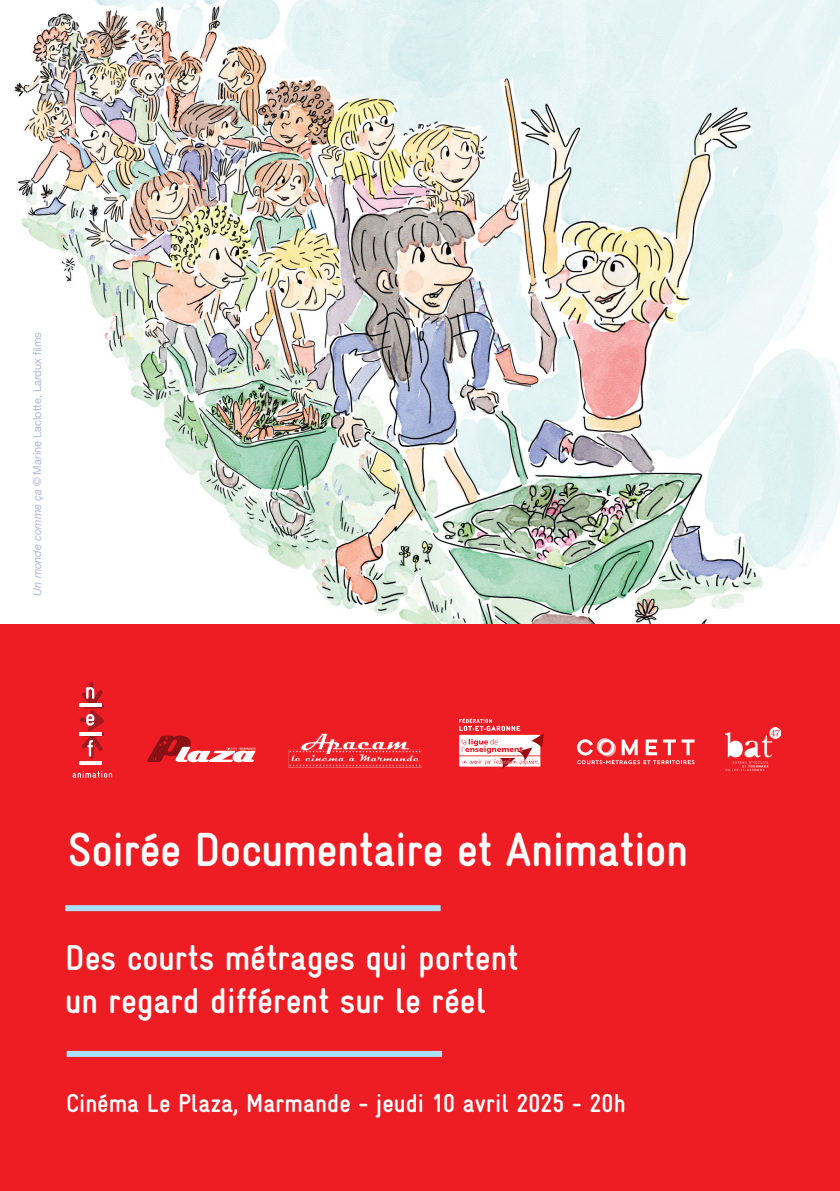
<style>
.page{position:relative;width:840px;height:1191px;background:#fff}
.page>*{position:absolute;margin:0;border:0;box-sizing:border-box;transform-origin:0 0}
.t1{font:700 48px "Gravur Condensed Pro";letter-spacing:-.01em;color:#fff}
.t2{font:700 36px/43.2px "Gravur Condensed Pro";color:#fff}
.t3{font:700 26px "Gravur Condensed Pro";color:#fff}
.t4{font:11px "Helvetica Neue";color:#b0b9dc}
.s1{font-style:italic}
</style>
<div class="page">
<img style="left:14px;top:0;width:825px;height:624px">
<div style="left:0;top:624px;width:839px;height:567px;background:#ee1d23"></div>
<div style="left:67px;top:1051px;width:375px;height:6px;background:#aae0f9"></div>
<div style="left:65px;top:905px;width:375px;height:6px;background:#aae0f9"></div>
<hr style="left:79px;top:703px;width:23px;height:4px;background:#fff">
<hr style="left:79px;top:732px;width:23px;height:4px;background:#fff">
<hr style="left:79px;top:761px;width:23px;height:3px;background:#fff">
<svg style="left:80px;top:682px;width:24px;height:77px"></svg>
<svg style="left:72px;top:771px;width:40px;height:6px"></svg>
<svg style="left:147px;top:735px;width:108px;height:27px"></svg>
<svg style="left:459px;top:718px;width:84px;height:51px"></svg>
<svg style="left:288px;top:733px;width:133px;height:34px"></svg>
<svg style="left:577px;top:738px;width:117px;height:26px"></svg>
<img style="left:725px;top:727px;width:54px;height:43px">
<p class="t4" style="left:29px;top:595px;width:265px;rotate:-90deg"><span class="s1">Un monde comme ça</span> © Marine Laclotte, Lardux films</p>
<h1 class="t1" style="left:68px;top:823px;width:621px">Soirée Documentaire et Animation</h1>
<p class="t2" style="left:65px;top:936px;width:454px">Des courts métrages qui portent un regard différent sur le réel</p>
<p class="t3" style="left:66px;top:1088px;width:560px">Cinéma Le Plaza, Marmande - jeudi 10 avril 2025 - 20h</p>
</div>
